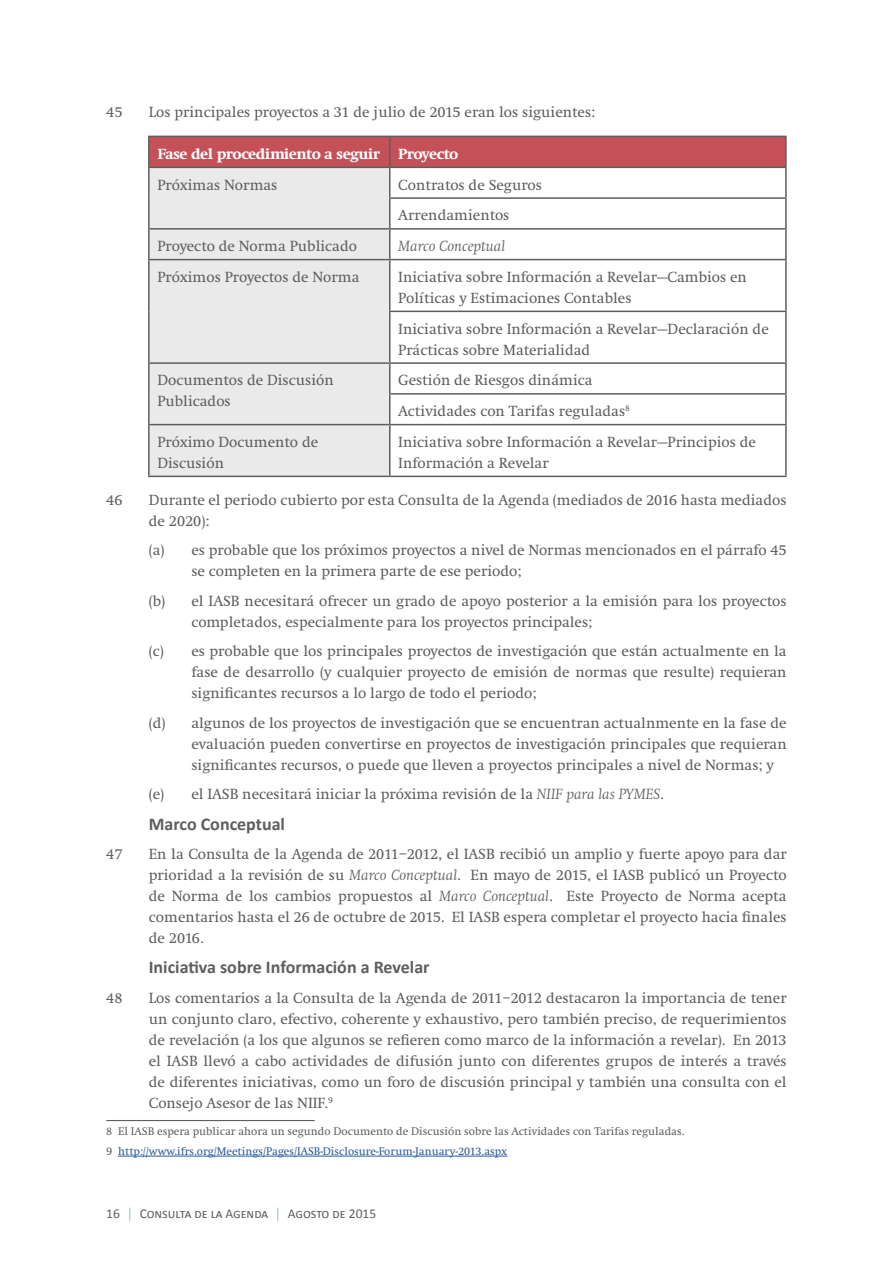
<style>
.page{position:relative;width:893px;height:1263px;background:#fff}
.page>*{position:absolute;margin:0;border:0;box-sizing:border-box;transform-origin:0 0}
.t1{font:700 18px "Calibri";color:#5f5e5e}
.t2{font:15px/21px "Swift LT Pro";color:#5f5e5e}
.t3{font:800 15px "Swift LT Pro";color:#fff}
.t4{font:italic 15px "Swift LT Pro";color:#5f5e5e}
.t5{font:13.5px "Calibri";color:#5f5e5e}
.t6{font:11.25px/20px "Swift LT Pro";color:#5f5e5e}
.s1{font-style:italic}
.s2{color:#275b9b}
.s3{font-family:"Swift LT Pro";color:#91b9d3}
</style>
<div class="page">
<div style="left:150px;top:137px;width:635px;height:30px;background:#c55158"></div>
<div style="left:150px;top:168px;width:239px;height:308px;background:#eaeaea"></div>
<hr style="left:148px;top:136px;width:242px;height:1px;background:#5f5e5e">
<hr style="left:148px;top:137px;width:2px;height:30px;background:#5f5e5e">
<hr style="left:390px;top:136px;width:397px;height:1px;background:#5f5e5e">
<hr style="left:389px;top:137px;width:2px;height:30px;background:#5f5e5e">
<hr style="left:785px;top:137px;width:2px;height:30px;background:#5f5e5e">
<hr style="left:148px;top:167px;width:242px;height:1px;background:#5f5e5e">
<hr style="left:148px;top:168px;width:2px;height:30px;background:#5f5e5e">
<hr style="left:390px;top:167px;width:397px;height:1px;background:#5f5e5e">
<hr style="left:389px;top:168px;width:2px;height:29px;background:#5f5e5e">
<hr style="left:785px;top:168px;width:2px;height:29px;background:#5f5e5e">
<hr style="left:148px;top:198px;width:2px;height:30px;background:#5f5e5e">
<hr style="left:389px;top:197px;width:398px;height:2px;background:#5f5e5e">
<hr style="left:389px;top:199px;width:2px;height:29px;background:#5f5e5e">
<hr style="left:785px;top:199px;width:2px;height:29px;background:#5f5e5e">
<hr style="left:148px;top:228px;width:242px;height:2px;background:#5f5e5e">
<hr style="left:148px;top:230px;width:2px;height:29px;background:#5f5e5e">
<hr style="left:390px;top:228px;width:397px;height:2px;background:#5f5e5e">
<hr style="left:389px;top:230px;width:2px;height:29px;background:#5f5e5e">
<hr style="left:785px;top:230px;width:2px;height:29px;background:#5f5e5e">
<hr style="left:148px;top:259px;width:242px;height:1px;background:#5f5e5e">
<hr style="left:148px;top:260px;width:2px;height:51px;background:#5f5e5e">
<hr style="left:390px;top:259px;width:397px;height:1px;background:#5f5e5e">
<hr style="left:389px;top:260px;width:2px;height:51px;background:#5f5e5e">
<hr style="left:785px;top:260px;width:2px;height:51px;background:#5f5e5e">
<hr style="left:148px;top:311px;width:2px;height:51px;background:#5f5e5e">
<hr style="left:389px;top:311px;width:398px;height:1px;background:#5f5e5e">
<hr style="left:389px;top:312px;width:2px;height:50px;background:#5f5e5e">
<hr style="left:785px;top:312px;width:2px;height:50px;background:#5f5e5e">
<hr style="left:148px;top:362px;width:242px;height:2px;background:#5f5e5e">
<hr style="left:148px;top:364px;width:2px;height:30px;background:#5f5e5e">
<hr style="left:390px;top:362px;width:397px;height:2px;background:#5f5e5e">
<hr style="left:389px;top:364px;width:2px;height:29px;background:#5f5e5e">
<hr style="left:785px;top:364px;width:2px;height:29px;background:#5f5e5e">
<hr style="left:148px;top:394px;width:2px;height:30px;background:#5f5e5e">
<hr style="left:389px;top:393px;width:398px;height:2px;background:#5f5e5e">
<hr style="left:389px;top:395px;width:2px;height:29px;background:#5f5e5e">
<hr style="left:785px;top:395px;width:2px;height:29px;background:#5f5e5e">
<hr style="left:148px;top:424px;width:242px;height:1px;background:#5f5e5e">
<hr style="left:148px;top:425px;width:2px;height:51px;background:#5f5e5e">
<hr style="left:390px;top:424px;width:397px;height:1px;background:#5f5e5e">
<hr style="left:389px;top:425px;width:2px;height:51px;background:#5f5e5e">
<hr style="left:785px;top:425px;width:2px;height:51px;background:#5f5e5e">
<hr style="left:148px;top:476px;width:242px;height:1px;background:#5f5e5e">
<hr style="left:390px;top:476px;width:397px;height:1px;background:#5f5e5e">
<hr style="left:118px;top:1156px;width:389px;height:1px;background:#275b9b">
<hr style="left:106px;top:1120px;width:209px;height:1px;background:#5f5e5e">
<p class="t2" style="left:106px;top:101px;width:18px">45</p>
<p class="t2" style="left:149px;top:101px;width:448px">Los principales proyectos a 31 de julio de 2015 eran los siguientes:</p>
<p class="t3" style="left:157px;top:145px;width:302px">Fase del procedimiento a seguir Proyecto</p>
<p class="t2" style="left:157px;top:174px;width:122px">Próximas Normas</p>
<p class="t2" style="left:398px;top:169px;width:145px;line-height:30.8px">Contratos de Seguros<br>Arrendamientos</p>
<p class="t2" style="left:157px;top:236px;width:201px">Proyecto de Norma Publicado</p>
<p class="t4" style="left:398px;top:237px;width:109px">Marco Conceptual</p>
<p class="t2" style="left:157px;top:266px;width:204px">Próximos Proyectos de Norma</p>
<p class="t2" style="left:398px;top:266px;width:350px">Iniciativa sobre Información a Revelar—Cambios en<br>Políticas y Estimaciones Contables</p>
<p class="t2" style="left:398px;top:318px;width:372px">Iniciativa sobre Información a Revelar—Declaración de<br>Prácticas sobre Materialidad</p>
<p class="t2" style="left:157px;top:370px;width:178px">Documentos de Discusión<br>Publicados</p>
<p class="t2" style="left:398px;top:365px;width:233px;line-height:30.8px">Gestión de Riesgos dinámica<br>Actividades con Tarifas reguladas<sup>8</sup></p>
<p class="t2" style="left:157px;top:431px;width:162px">Próximo Documento de<br>Discusión</p>
<p class="t2" style="left:398px;top:431px;width:359px">Iniciativa sobre Información a Revelar—Principios de<br>Información a Revelar</p>
<p class="t2" style="left:106px;top:489px;width:18px">46</p>
<p class="t2" style="left:149px;top:489px;width:639px">Durante el periodo cubierto por esta Consulta de la Agenda (mediados de 2016 hasta mediados de 2020):</p>
<p class="t2" style="left:191px;top:540px;width:597px;text-indent:-43px">(a) es probable que los próximos proyectos a nivel de Normas mencionados en el párrafo 45 se completen en la primera parte de ese periodo;</p>
<p class="t2" style="left:191px;top:590px;width:597px;text-indent:-43px">(b) el IASB necesitará ofrecer un grado de apoyo posterior a la emisión para los proyectos completados, especialmente para los proyectos principales;</p>
<p class="t2" style="left:191px;top:641px;width:597px;text-align:justify;text-indent:-43px">(c) es probable que los principales proyectos de investigación que están actualmente en la fase de desarrollo (y cualquier proyecto de emisión de normas que resulte) requieran significantes recursos a lo largo de todo el periodo;</p>
<p class="t2" style="left:191px;top:712px;width:597px;text-align:justify;text-indent:-43px">(d) algunos de los proyectos de investigación que se encuentran actualnmente en la fase de evaluación pueden convertirse en proyectos de investigación principales que requieran significantes recursos, o puede que lleven a proyectos principales a nivel de Normas; y</p>
<p class="t2" style="left:149px;top:784px;width:516px">(e) el IASB necesitará iniciar la próxima revisión de la <span class="s1">NIIF para las PYMES</span>.</p>
<p class="t1" style="left:149px;top:812px;width:138px">Marco Conceptual</p>
<p class="t2" style="left:106px;top:843px;width:18px">47</p>
<p class="t2" style="left:149px;top:843px;width:639px;text-align:justify">En la Consulta de la Agenda de 2011–2012, el IASB recibió un amplio y fuerte apoyo para dar prioridad a la revisión de su <span class="s1">Marco Conceptual</span>. En mayo de 2015, el IASB publicó un Proyecto de Norma de los cambios propuestos al <span class="s1">Marco Conceptual</span>. Este Proyecto de Norma acepta comentarios hasta el 26 de octubre de 2015. El IASB espera completar el proyecto hacia finales de 2016.</p>
<p class="t1" style="left:149px;top:956px;width:282px">Iniciativa sobre Información a Revelar</p>
<p class="t2" style="left:106px;top:987px;width:18px">48</p>
<p class="t2" style="left:149px;top:987px;width:639px;text-align:justify">Los comentarios a la Consulta de la Agenda de 2011–2012 destacaron la importancia de tener un conjunto claro, efectivo, coherente y exhaustivo, pero también preciso, de requerimientos de revelación (a los que algunos se refieren como marco de la información a revelar). En 2013 el IASB llevó a cabo actividades de difusión junto con diferentes grupos de interés a través de diferentes iniciativas, como un foro de discusión principal y también una consulta con el Consejo Asesor de las NIIF.<sup>9</sup></p>
<p class="t6" style="left:106px;top:1121px;width:580px">8 El IASB espera publicar ahora un segundo Documento de Discusión sobre las Actividades con Tarifas reguladas.<br>9 <span class="s2">http://www.ifrs.org/Meetings/Pages/IASB-Disclosure-Forum-January-2013.aspx</span></p>
<p class="t5" style="left:106px;top:1204px;width:271px">16 <span class="s3">|</span> Consulta de la Agenda <span class="s3">|</span> Agosto de 2015</p>
</div>
